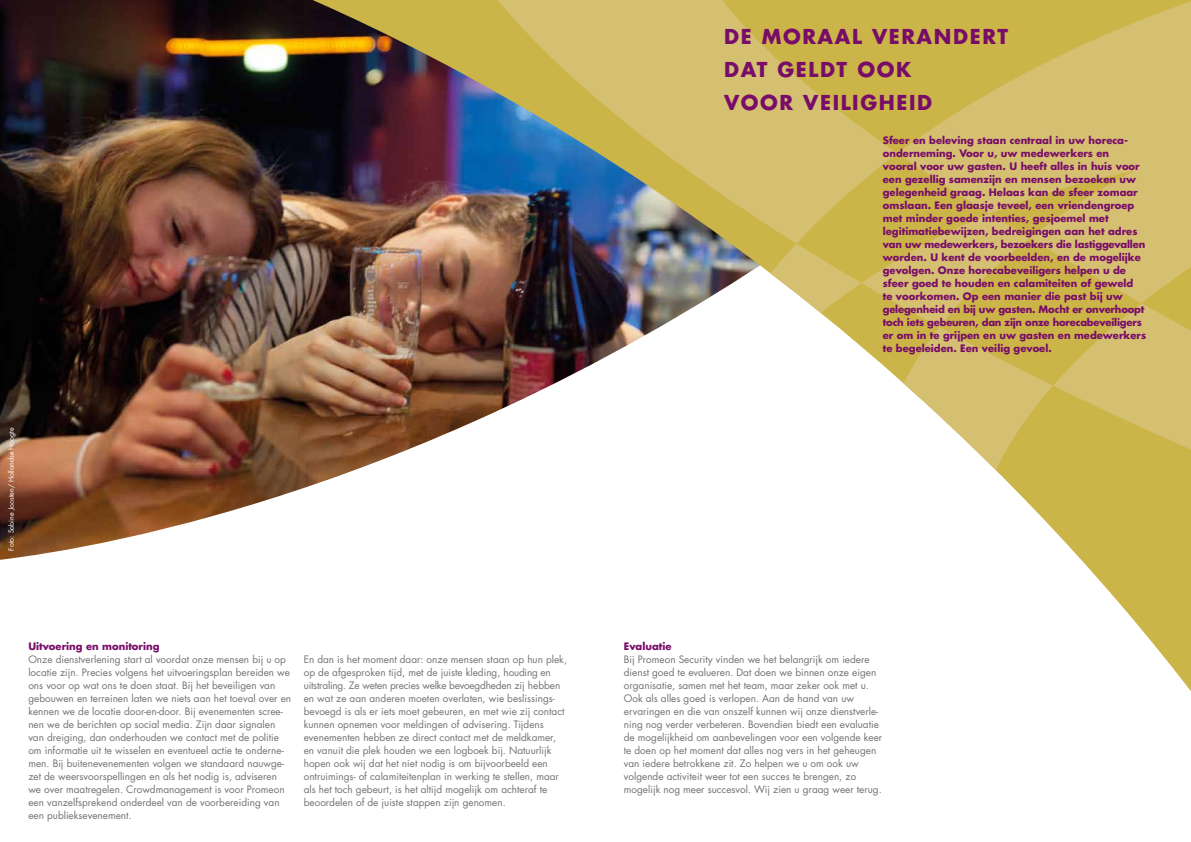
<style>
.page{position:relative;width:1191px;height:842px;background:#fff}
.page>*{position:absolute;margin:0;border:0;box-sizing:border-box;transform-origin:0 0}
.t1{font:700 20px/33px "Futura LT";letter-spacing:.08em;color:#780d69}
.t2{font:10px/13px "Futura LT";color:#707172}
.t3{font:700 10px/13px "Futura LT";color:#780d69}
.t4{font:7px "Futura LT";color:#fff}
</style>
<div class="page">
<img style="left:0;top:0;width:197px;height:560px">
<img style="left:197px;top:0;width:856px;height:521px">
<svg style="left:806px;top:327px;width:385px;height:364px"></svg>
<svg style="left:1029px;top:244px;width:162px;height:59px;background:#d0ba5d"></svg>
<svg style="left:663px;top:244px;width:198px;height:218px"></svg>
<svg style="left:861px;top:244px;width:168px;height:83px;background:#d0b95b"></svg>
<svg style="left:1053px;top:303px;width:138px;height:165px;background:#d0ba5d"></svg>
<svg style="left:427px;top:0;width:764px;height:244px;background:#bbac66"></svg>
<p class="t4" style="left:7px;top:551px;width:125px;rotate:-90deg">Foto: Sabine Joosten/ Hollandse Hoogte</p>
<p class="t3" style="left:28px;top:640px;width:133px">Uitvoering en monitoring</p>
<p class="t2" style="left:28px;top:653px;width:264px">Onze dienstverlening start al voordat onze mensen bij u op locatie zijn. Precies volgens het uitvoeringsplan bereiden we ons voor op wat ons te doen staat. Bij het beveiligen van gebouwen en terreinen laten we niets aan het toeval over en kennen we de locatie door-en-door. Bij evenementen scree&shy;nen we de berichten op social media. Zijn daar signalen van dreiging, dan onderhouden we contact met de politie om informatie uit te wisselen en eventueel actie te onderne&shy;men. Bij buitenevenementen volgen we standaard nauwge&shy;zet de weersvoorspellingen en als het nodig is, adviseren we over maatregelen. Crowdmanagement is voor Promeon een vanzelfsprekend onderdeel van de voorbereiding van een publieksevenement.</p>
<p class="t2" style="left:304px;top:653px;width:265px">En dan is het moment daar: onze mensen staan op hun plek, op de afgesproken tijd, met de juiste kleding, houding en uitstraling. Ze weten precies welke bevoegdheden zij hebben en wat ze aan anderen moeten overlaten, wie beslissings&shy;bevoegd is als er iets moet gebeuren, en met wie zij contact kunnen opnemen voor meldingen of advisering. Tijdens evenementen hebben ze direct contact met de meldkamer, en vanuit die plek houden we een logboek bij. Natuurlijk hopen ook wij dat het niet nodig is om bijvoorbeeld een ontruimings- of calamiteitenplan in werking te stellen, maar als het toch gebeurt, is het altijd mogelijk om achteraf te beoordelen of de juiste stappen zijn genomen.</p>
<h1 class="t1" style="left:724px;top:20px;width:286px">De moraal verandert<br>Dat geldt ook<br>voor veiligheid</h1>
<p class="t3" style="left:883px;top:134px;width:265px">Sfeer en beleving staan centraal in uw horeca&shy;onderneming. Voor u, uw medewerkers en<br>vooral voor uw gasten. U heeft alles in huis voor een gezellig samenzijn en mensen bezoeken uw gelegenheid graag. Helaas kan de sfeer zomaar omslaan. Een glaasje teveel, een vriendengroep met minder goede intenties, gesjoemel met legitimatiebewijzen, bedreigingen aan het adres van uw medewerkers, bezoekers die lastiggevallen worden. U kent de voorbeelden, en de mogelijke gevolgen. Onze horecabeveiligers helpen u de sfeer goed te houden en calamiteiten of geweld<br>te voorkomen. Op een manier die past bij uw gelegenheid en bij uw gasten. Mocht er onverhoopt toch iets gebeuren, dan zijn onze horecabeveiligers er om in te grijpen en uw gasten en medewerkers te begeleiden. Een veilig gevoel.</p>
<p class="t3" style="left:624px;top:640px;width:49px">Evaluatie</p>
<p class="t2" style="left:624px;top:653px;width:260px">Bij Promeon Security vinden we het belangrijk om iedere dienst goed te evalueren. Dat doen we binnen onze eigen organisatie, samen met het team, maar zeker ook met u.<br>Ook als alles goed is verlopen. Aan de hand van uw ervaringen en die van onszelf kunnen wij onze dienstverle&shy;ning nog verder verbeteren. Bovendien biedt een evaluatie de mogelijkheid om aanbevelingen voor een volgende keer te doen op het moment dat alles nog vers in het geheugen van iedere betrokkene zit. Zo helpen we u om ook uw volgende activiteit weer tot een succes te brengen, zo mogelijk nog meer succesvol. Wij zien u graag weer terug.</p>
</div>
